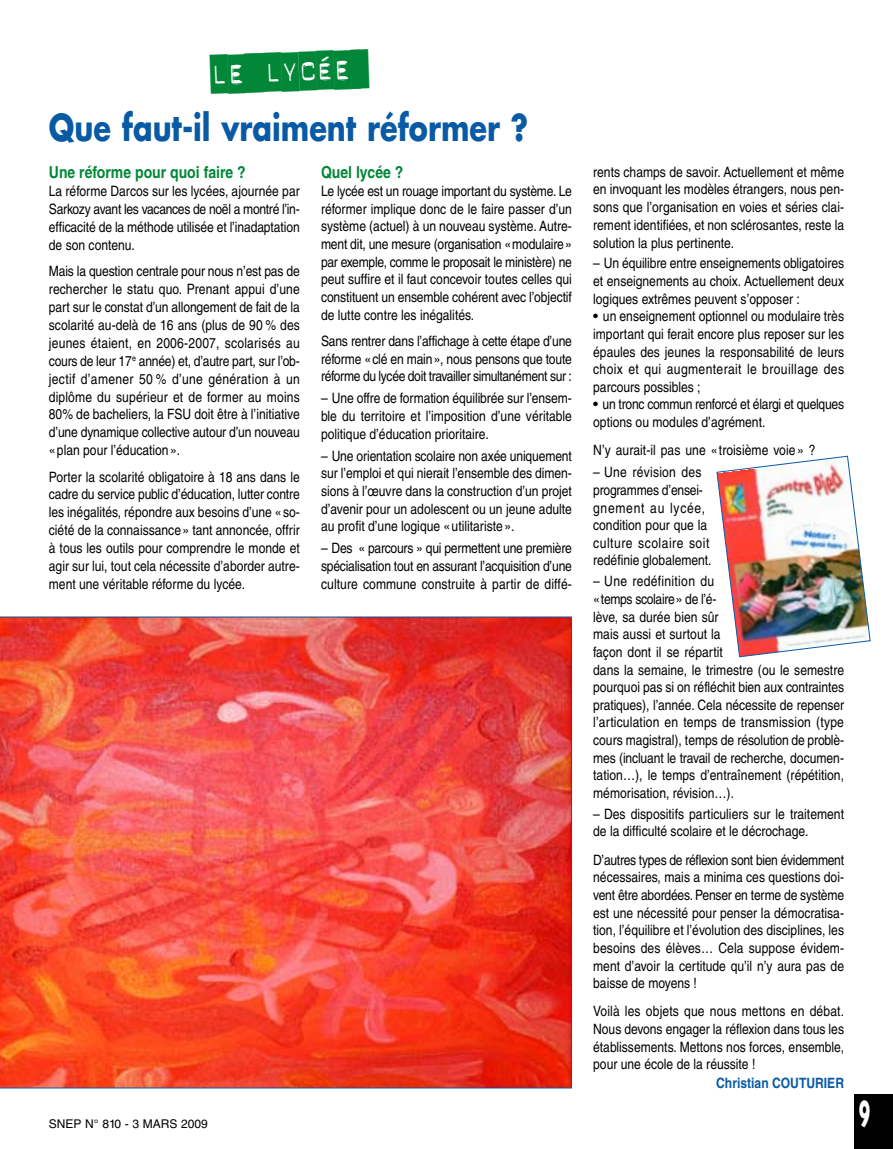
<style>
.page{position:relative;width:893px;height:1149px;background:#fff}
.page>*{position:absolute;margin:0;border:0;box-sizing:border-box;transform-origin:0 0}
.t1{font:39px "Dynamoe";color:#018737;scale:.8 1}
.t2{font:700 39px "Gill Sans";color:#fff;scale:.5 1}
.t3{font:700 36px "Futura Std";color:#095aa5;scale:.8 1}
.t4{font:700 16.5px "Helvetica";color:#018737;scale:.85 1}
.t5{font:14.25px/17.5px "Helvetica";color:#000;text-align:justify;scale:.85 1}
.t6{font:14.25px/17.5px "Helvetica";color:#000;text-align:justify}
.t7{font:14.25px/17.5px "Helvetica";letter-spacing:-.02em;color:#000}
.t8{font:700 14.25px "Helvetica";color:#095aa5;scale:.85 1}
.t9{font:12px "Helvetica";color:#000}
</style>
<div class="page">
<div style="left:855px;top:1093px;width:38px;height:55px;background:#000"></div>
<svg style="left:244px;top:53px;width:22px;height:40px"></svg>
<svg style="left:350px;top:50px;width:11px;height:39px"></svg>
<img style="left:716px;top:455px;width:155px;height:202px">
<img style="left:0;top:616px;width:572px;height:471px">
<h1 class="t1" style="left:210px;top:55px;width:178px;rotate:-2deg">Le lycée</h1>
<h2 class="t3" style="left:49px;top:111px;width:601px">Que faut-il vraiment réformer ?</h2>
<p class="t4" style="left:49px;top:166px;width:233px">Une réforme pour quoi faire ?</p>
<p class="t5" style="left:49px;top:184px;width:297px">La réforme Darcos sur les lycées, ajournée par Sarkozy avant les vacances de noël a montré l’in&shy;efficacité de la méthode utilisée et l’inadaptation de son contenu.</p>
<p class="t5" style="left:49px;top:264px;width:297px">Mais la question centrale pour nous n’est pas de rechercher le statu quo. Prenant appui d’une part sur le constat d’un allongement de fait de la scolarité au-delà de 16 ans (plus de 90 % des jeunes étaient, en 2006-2007, scolarisés au cours de leur 17<sup>e</sup> année) et, d’autre part, sur l’ob&shy;jectif d’amener 50 % d’une génération à un diplôme du supérieur et de former au moins 80% de bacheliers, la FSU doit être à l’initiative d’une dynamique collective autour d’un nouveau «plan pour l’éducation».</p>
<p class="t5" style="left:49px;top:469px;width:297px">Porter la scolarité obligatoire à 18 ans dans le cadre du service public d’éducation, lutter contre les inégalités, répondre aux besoins d’une «so&shy;ciété de la connaissance» tant annoncée, offrir à tous les outils pour comprendre le monde et agir sur lui, tout cela nécessite d’aborder autre&shy;ment une véritable réforme du lycée.</p>
<p class="t4" style="left:321px;top:166px;width:98px">Quel lycée ?</p>
<p class="t5" style="left:321px;top:183px;width:297px">Le lycée est un rouage important du système. Le réformer implique donc de le faire passer d’un système (actuel) à un nouveau système. Autre&shy;ment dit, une mesure (organisation «modulaire» par exemple, comme le proposait le ministère) ne peut suffire et il faut concevoir toutes celles qui constituent un ensemble cohérent avec l’objectif de lutte contre les inégalités.</p>
<p class="t5" style="left:321px;top:333px;width:297px">Sans rentrer dans l’affichage à cette étape d’une réforme «clé en main», nous pensons que toute réforme du lycée doit travailler simultanément sur :</p>
<p class="t5" style="left:321px;top:391px;width:297px">– Une offre de formation équilibrée sur l’ensem&shy;ble du territoire et l’imposition d’une véritable politique d’éducation prioritaire.</p>
<p class="t5" style="left:321px;top:448px;width:297px">– Une orientation scolaire non axée uniquement sur l’emploi et qui nierait l’ensemble des dimen&shy;sions à l’œuvre dans la construction d’un projet d’avenir pour un adolescent ou un jeune adulte au profit d’une logique «utilitariste».</p>
<p class="t5" style="left:321px;top:540px;width:297px">– Des « parcours » qui permettent une première spécialisation tout en assurant l’acquisition d’une culture commune construite à partir de diffé-</p>
<p class="t9" style="left:49px;top:1119px;width:160px">SNEP N° 810 - 3 MARS 2009</p>
<p class="t5" style="left:593px;top:164px;width:297px">rents champs de savoir. Actuellement et même en invoquant les modèles étrangers, nous pen&shy;sons que l’organisation en voies et séries clai&shy;rement identifiées, et non sclérosantes, reste la solution la plus pertinente.</p>
<p class="t5" style="left:593px;top:256px;width:297px">– Un équilibre entre enseignements obligatoires et enseignements au choix. Actuellement deux logiques extrêmes peuvent s’opposer :</p>
<p class="t6" style="left:593px;top:309px;width:252px">• un enseignement optionnel ou modulaire très important qui ferait encore plus reposer sur les épaules des jeunes la responsabilité de leurs choix et qui augmenterait le brouillage des parcours possibles ;</p>
<p class="t7" style="left:593px;top:397px;width:252px">• un tronc commun renforcé et élargi et quelques options ou modules d’agrément.</p>
<p class="t5" style="left:593px;top:443px;width:263px">N’y aurait-il pas une «troisième voie» ?</p>
<p class="t5" style="left:593px;top:464px;width:141px;text-align:left">– Une révision des programmes d’ensei&shy;gnement au lycée, condition pour que la culture scolaire soit redéfinie globalement.</p>
<p class="t5" style="left:593px;top:573px;width:297px;text-align:left">– Une redéfinition du<br>«temps scolaire» de l’é-<br>lève, sa durée bien sûr<br>mais aussi et surtout la<br>façon dont il se répartit<br>dans la semaine, le trimestre (ou le semestre pourquoi pas si on réfléchit bien aux contraintes pratiques), l’année. Cela nécessite de repenser l’articulation en temps de transmission (type cours magistral), temps de résolution de problè&shy;mes (incluant le travail de recherche, documen&shy;tation…), le temps d’entraînement (répétition, mémorisation, révision…).</p>
<p class="t5" style="left:593px;top:806px;width:297px">– Des dispositifs particuliers sur le traitement de la difficulté scolaire et le décrochage.</p>
<p class="t5" style="left:593px;top:852px;width:297px">D’autres types de réflexion sont bien évidemment nécessaires, mais a minima ces questions doi&shy;vent être abordées. Penser en terme de système est une nécessité pour penser la démocratisa&shy;tion, l’équilibre et l’évolution des disciplines, les besoins des élèves… Cela suppose évidem&shy;ment d’avoir la certitude qu’il n’y aura pas de baisse de moyens !</p>
<p class="t5" style="left:593px;top:1003px;width:297px">Voilà les objets que nous mettons en débat.<br>Nous devons engager la réflexion dans tous les établissements. Mettons nos forces, ensemble, pour une école de la réussite !</p>
<p class="t8" style="left:716px;top:1077px;width:152px">Christian COUTURIER</p>
<h1 class="t2" style="left:859px;top:1100px;width:25px">9</h1>
</div>
